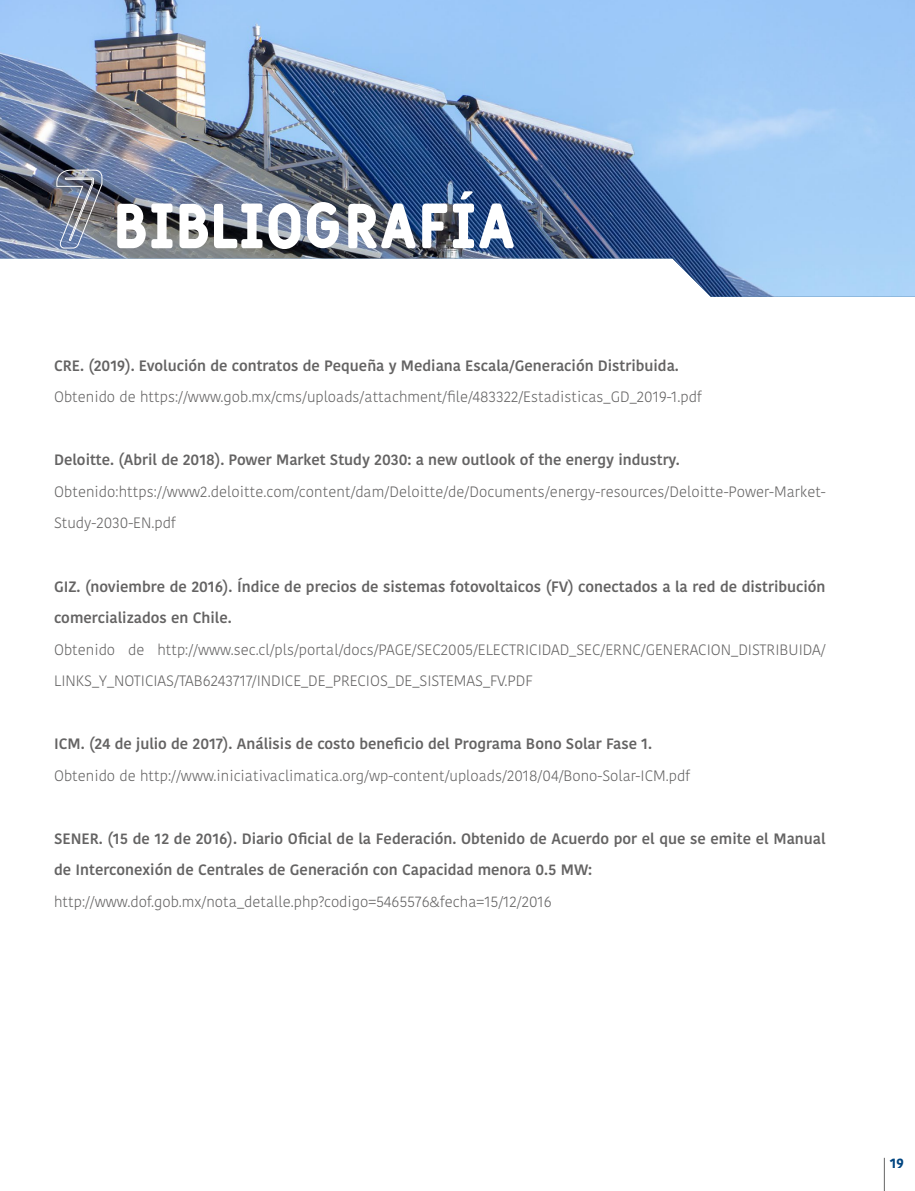
<style>
.page{position:relative;width:915px;height:1191px;background:#fff}
.page>*{position:absolute;margin:0;border:0;box-sizing:border-box;transform-origin:0 0}
.t1{font:63px "Fulbo Tano";letter-spacing:-.025em;color:#fff}
.t2{font:300 15px/31.5px "Kohinoor Devanagari";color:#646363}
.t3{font:600 15px/31.5px "Kohinoor Devanagari";color:#646363}
.t4{font:700 13.5px "Kohinoor Devanagari";color:#004581}
</style>
<div class="page">
<img style="left:0;top:0;width:914px;height:297px">
<svg style="left:56px;top:169px;width:47px;height:80px;background:#7d8393"></svg>
<hr style="left:883px;top:1157px;width:1px;height:34px;background:#646363">
<h1 class="t1" style="left:112px;top:188px;width:405px">BIBLIOGRAFÍA</h1>
<p class="t3" style="left:54px;top:350px;width:626px">CRE. (2019). Evolución de contratos de Pequeña y Mediana Escala/Generación Distribuida.</p>
<p class="t2" style="left:54px;top:381px;width:649px">Obtenido de https://www.gob.mx/cms/uploads/attachment/file/483322/Estadisticas_GD_2019-1.pdf</p>
<p class="t3" style="left:54px;top:444px;width:627px">Deloitte. (Abril de 2018). Power Market Study 2030: a new outlook of the energy industry.</p>
<p class="t2" style="left:54px;top:476px;width:772px">Obtenido:https://www2.deloitte.com/content/dam/Deloitte/de/Documents/energy-resources/Deloitte-Power-Market-<br>Study-2030-EN.pdf</p>
<p class="t3" style="left:54px;top:570px;width:772px">GIZ. (noviembre de 2016). Índice de precios de sistemas fotovoltaicos (FV) conectados a la red de distribución comercializados en Chile.</p>
<p class="t2" style="left:54px;top:633px;width:772px">Obtenido de http://www.sec.cl/pls/portal/docs/PAGE/SEC2005/ELECTRICIDAD_SEC/ERNC/GENERACION_DISTRIBUIDA/<br>LINKS_Y_NOTICIAS/TAB6243717/INDICE_DE_PRECIOS_DE_SISTEMAS_FV.PDF</p>
<p class="t3" style="left:54px;top:728px;width:599px">ICM. (24 de julio de 2017). Análisis de costo beneficio del Programa Bono Solar Fase 1.</p>
<p class="t2" style="left:54px;top:759px;width:637px">Obtenido de http://www.iniciativaclimatica.org/wp-content/uploads/2018/04/Bono-Solar-ICM.pdf</p>
<p class="t3" style="left:54px;top:822px;width:772px">SENER. (15 de 12 de 2016). Diario Oficial de la Federación. Obtenido de Acuerdo por el que se emite el Manual de Interconexión de Centrales de Generación con Capacidad menora 0.5 MW:</p>
<p class="t2" style="left:54px;top:885px;width:499px">http://www.dof.gob.mx/nota_detalle.php?codigo=5465576&amp;fecha=15/12/2016</p>
<p class="t4" style="left:889px;top:1151px;width:15px">19</p>
</div>
